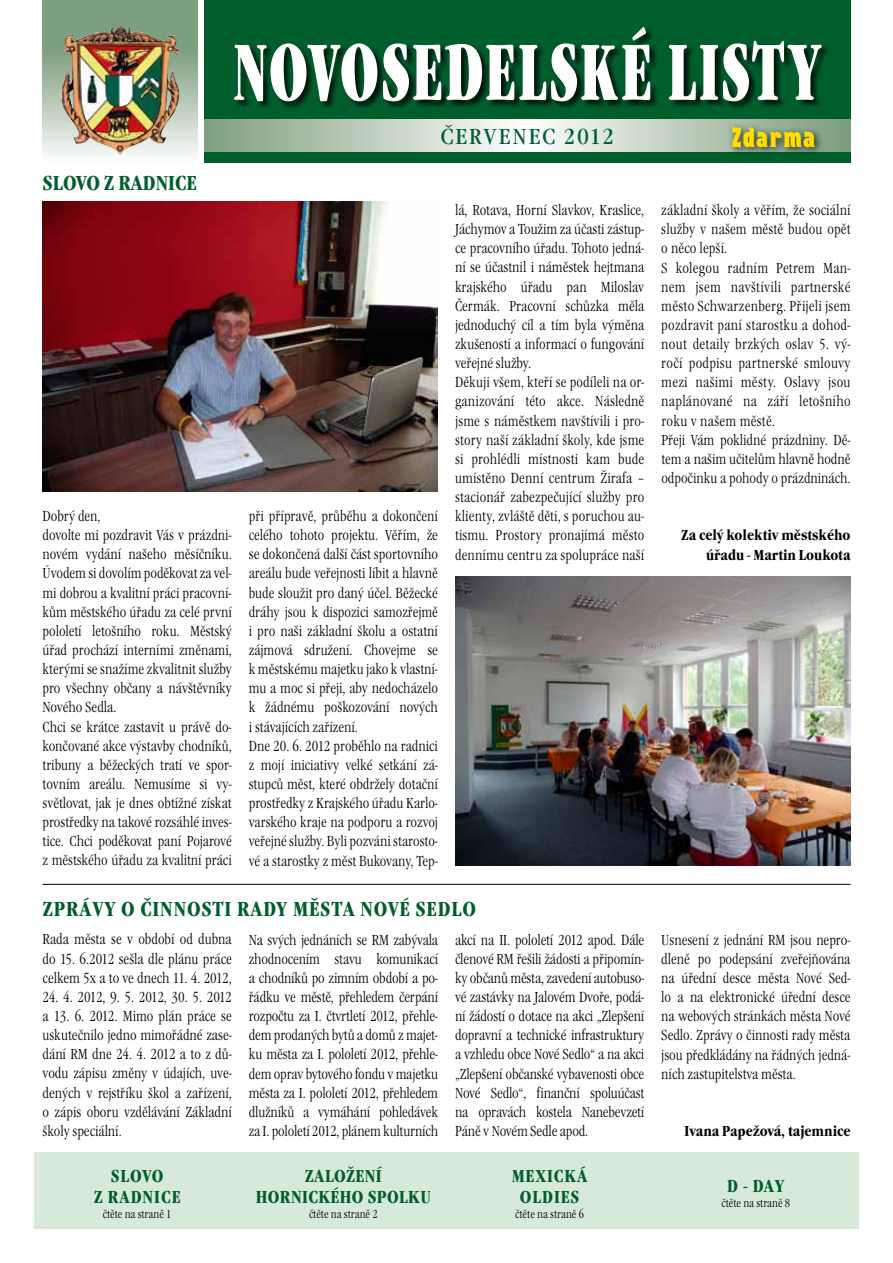
<style>
.page{position:relative;width:893px;height:1263px;background:#fff}
.page>*{position:absolute;margin:0;border:0;box-sizing:border-box;transform-origin:0 0}
.t1{font:81.9px "Garamond Itc TEE Ultr Cond";letter-spacing:.03em;color:#fff;scale:.73 1}
.t2{font:condensed 22.5px "Garamond Itc TEE";letter-spacing:.07em;color:#005e2c;scale:1.1 1}
.t3{font:22.5px "Capitalist";letter-spacing:-.025em;color:#fd0}
.t4{font:700 condensed 21px "Garamond Itc TEE";letter-spacing:.115em;color:#005e2c}
.t5{font:700 condensed 18px/21.6px "Garamond Itc TEE";letter-spacing:.1em;color:#005e2c;text-align:center}
.t6{font:15px/19.2px "Garamond Itc TEE Ligh Cond";color:#000;text-align:justify}
.t7{font:15px/19.2px "Garamond Itc TEE Ligh Cond";letter-spacing:.02em;color:#000}
.t8{font:700 condensed 15px/19.2px "Garamond Itc TEE";color:#000;text-align:right}
.t9{font:12px "Garamond Itc TEE Ligh Cond";color:#000}
</style>
<div class="page">
<svg style="left:204px;top:118px;width:646px;height:34px;background:#bccdbd"></svg>
<svg style="left:43px;top:0;width:154px;height:154px;background:#96b197"></svg>
<div style="left:204px;top:0;width:646px;height:118px;background:#005e2c"></div>
<div style="left:204px;top:152px;width:646px;height:11px;background:#005e2c"></div>
<div style="left:234px;top:27px;width:596px;height:82px;background:#000;opacity:.75"></div>
<img style="left:61px;top:26px;width:118px;height:129px">
<div style="left:726px;top:120px;width:98px;height:36px;background:#000;opacity:.75"></div>
<div style="left:34px;top:1152px;width:825px;height:77px;background:#d7ead9"></div>
<img style="left:43px;top:202px;width:395px;height:289px">
<img style="left:455px;top:576px;width:395px;height:290px">
<hr style="left:43px;top:884px;width:807px;height:1px;background:#000">
<h3 class="t4" style="left:43px;top:171px;width:156px">SLOVO Z RADNICE</h3>
<h1 class="t1" style="left:234px;top:25px;width:806px">NOVOSEDELSKÉ LISTY</h1>
<h2 class="t2" style="left:440px;top:124px;width:160px">ČERVENEC 2012</h2>
<h2 class="t3" style="left:730px;top:122px;width:88px">Zdarma</h2>
<p class="t6" style="left:43px;top:506px;width:191px;text-align:left">Dobrý den,<br>dovolte mi pozdravit Vás v prázdni&shy;novém vydání našeho měsíčníku.<br>Úvodem si dovolím poděkovat za vel&shy;mi dobrou a kvalitní práci pracovní&shy;kům městského úřadu za celé první pololetí letošního roku. Městský úřad prochází interními změnami, kterými se snažíme zkvalitnit služby pro všechny občany a návštěvníky<br>Nového Sedla.<br>Chci se krátce zastavit u právě do&shy;končované akce výstavby chodníků, tribuny a běžeckých tratí ve spor&shy;tovním areálu. Nemusíme si vy&shy;světlovat, jak je dnes obtížné získat prostředky na takové rozsáhlé inves&shy;tice. Chci poděkovat paní Pojarové z městského úřadu za kvalitní práci</p>
<p class="t6" style="left:249px;top:507px;width:191px;text-align:left">při přípravě, průběhu a dokončení celého tohoto projektu. Věřím, že se dokončená další část sportovního areálu bude veřejnosti líbit a hlavně bude sloužit pro daný účel. Běžecké dráhy jsou k dispozici samozřejmě i pro naši základní školu a ostatní zájmová sdružení. Chovejme se k městskému majetku jako k vlastní&shy;mu a moc si přeji, aby nedocházelo k žádnému poškozování nových i stávajících zařízení.<br>Dne 20. 6. 2012 proběhlo na radnici z mojí iniciativy velké setkání zá&shy;stupců měst, které obdržely dotační prostředky z Krajského úřadu Karlo&shy;varského kraje na podporu a rozvoj veřejné služby. Byli pozváni starosto&shy;vé a starostky z měst Bukovany, Tep-</p>
<p class="t6" style="left:455px;top:201px;width:191px;text-align:left">lá, Rotava, Horní Slavkov, Kraslice, Jáchymov a Toužim za účasti zástup&shy;ce pracovního úřadu. Tohoto jedná&shy;ní se účastnil i náměstek hejtmana krajského úřadu pan Miloslav Čermák. Pracovní schůzka měla jednoduchý cíl a tím byla výměna zkušeností a informací o fungování veřejné služby.<br>Děkuji všem, kteří se podíleli na or&shy;ganizování této akce. Následně jsme s náměstkem navštívili i pro&shy;story naší základní školy, kde jsme si prohlédli místnosti kam bude umístěno Denní centrum Žirafa – stacionář zabezpečující služby pro klienty, zvláště děti, s poruchou au&shy;tismu. Prostory pronajímá město dennímu centru za spolupráce naší</p>
<p class="t7" style="left:661px;top:201px;width:191px">základní školy a věřím, že sociální služby v našem městě budou opět o něco lepší.<br>S kolegou radním Petrem Man&shy;nem jsem navštívili partnerské město Schwarzenberg. Přijeli jsem pozdravit paní starostku a dohod&shy;nout detaily brzkých oslav 5. vý&shy;ročí podpisu partnerské smlouvy mezi našimi městy. Oslavy jsou naplánované na září letošního roku v našem městě.<br>Přeji Vám poklidné prázdniny. Dě&shy;tem a našim učitelům hlavně hodně odpočinku a pohody o prázdninách.</p>
<p class="t8" style="left:681px;top:526px;width:171px">ZA CELÝ KOLEKTIV MĚSTSKÉHO<br>ÚŘADU - MARTIN LOUKOTA</p>
<h3 class="t4" style="left:43px;top:897px;width:435px">ZPRÁVY O ČINNOSTI RADY MĚSTA NOVÉ SEDLO</h3>
<p class="t6" style="left:43px;top:930px;width:191px">Rada města se v období od dubna do 15. 6.2012 sešla dle plánu práce celkem 5x a to ve dnech 11. 4. 2012,</p>
<p class="t6" style="left:43px;top:987px;width:191px">24. 4. 2012, 9. 5. 2012, 30. 5. 2012 a 13. 6. 2012. Mimo plán práce se uskutečnilo jedno mimořádné zase&shy;dání RM dne 24. 4. 2012 a to z dů&shy;vodu zápisu změny v údajích, uve&shy;dených v rejstříku škol a zařízení, o zápis oboru vzdělávání Základní školy speciální.</p>
<p class="t5" style="left:94px;top:1165px;width:88px">SL OVO<br>Z RADNICE</p>
<p class="t9" style="left:103px;top:1207px;width:70px">čtěte na straně 1</p>
<p class="t6" style="left:249px;top:930px;width:191px">Na svých jednáních se RM zabývala zhodnocením stavu komunikací a chodníků po zimním období a po&shy;řádku ve městě, přehledem čerpání rozpočtu za I. čtvrtletí 2012, přehle&shy;dem prodaných bytů a domů z majet&shy;ku města za I. pololetí 2012, přehle&shy;dem oprav bytového fondu v majetku města za I. pololetí 2012, přehledem dlužníků a vymáhání pohledávek za I. pololetí 2012, plánem kulturních</p>
<p class="t6" style="left:455px;top:930px;width:191px">akcí na II. pololetí 2012 apod. Dále členové RM řešili žádosti a připomín&shy;ky občanů města, zavedení autobuso&shy;vé zastávky na Jalovém Dvoře, podá&shy;ní žádostí o dotace na akci „Zlepšení dopravní a technické infrastruktury a vzhledu obce Nové Sedlo“ a na akci „Zlepšení občanské vybavenosti obce Nové Sedlo“, finanční spoluúčast na opravách kostela Nanebevzetí Páně v Novém Sedle apod.</p>
<p class="t6" style="left:661px;top:930px;width:191px">Usnesení z jednání RM jsou nepro&shy;dleně po podepsání zveřejňována na úřední desce města Nové Sed&shy;lo a na elektronické úřední desce na webových stránkách města Nové Sedlo. Zprávy o činnosti rady města jsou předkládány na řádných jedná&shy;ních zastupitelstva města.</p>
<p class="t8" style="left:685px;top:1121px;width:167px">IVANA PAPEŽOVÁ, TAJEMNICE</p>
<p class="t5" style="left:256px;top:1165px;width:177px">ZALOŽENÍ<br>HORNICKÉHO SPOLKU</p>
<p class="t9" style="left:309px;top:1207px;width:70px">čtěte na straně 2</p>
<p class="t5" style="left:512px;top:1165px;width:76px">MEXICKÁ<br>OLDIES</p>
<p class="t9" style="left:515px;top:1207px;width:70px">čtěte na straně 6</p>
<p class="t5" style="left:727px;top:1176px;width:59px">D - DAY</p>
<p class="t9" style="left:721px;top:1196px;width:70px">čtěte na straně 8</p>
</div>
